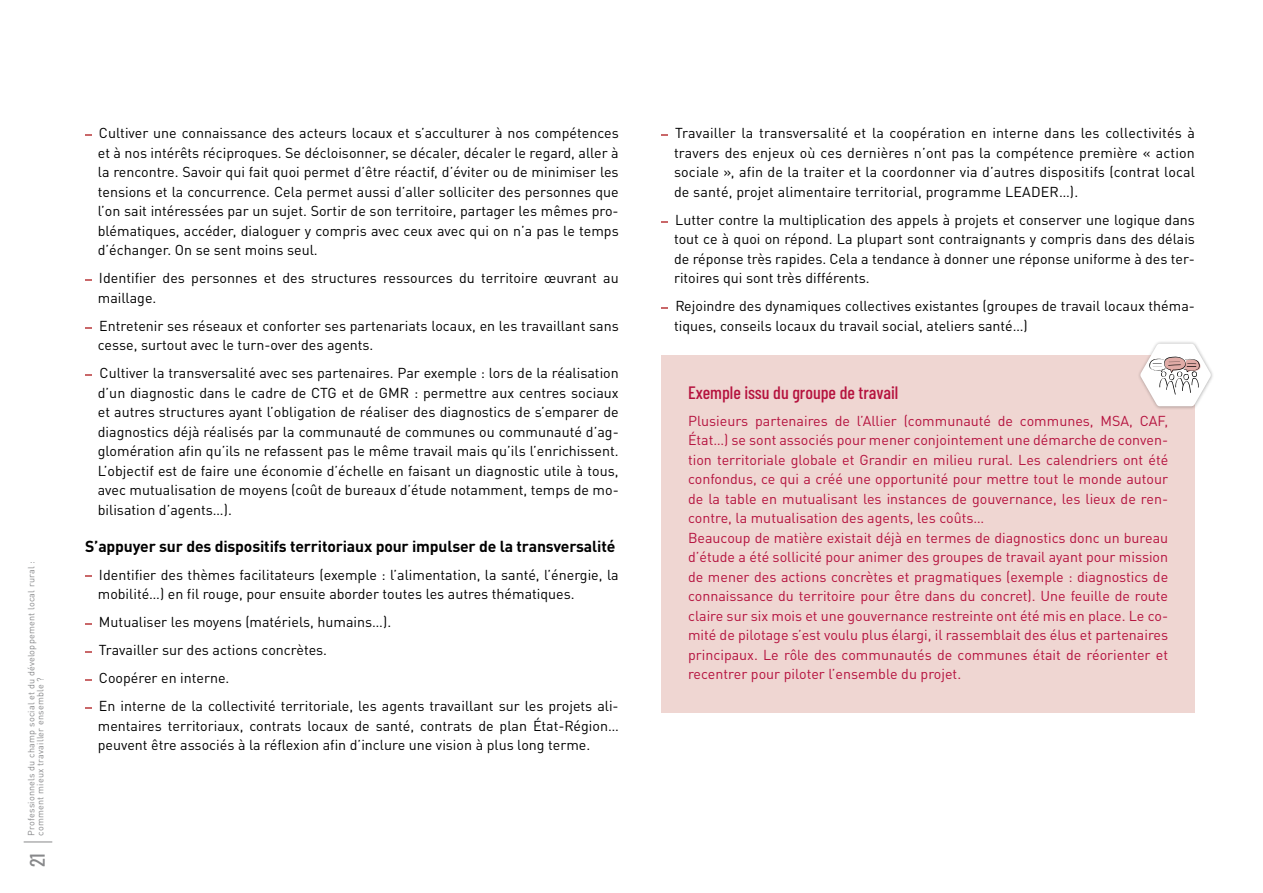
<style>
.page{position:relative;width:1263px;height:893px;background:#fff}
.page>*{position:absolute;margin:0;border:0;box-sizing:border-box;transform-origin:0 0}
.t1{font:500 21px "Barlow Condensed";color:#87888a}
.t2{font:500 18px "Barlow Condensed";color:#b5123e}
.t3{font:700 15.75px "DIN Pro";letter-spacing:-.01em;color:#000}
.t4{font:14.25px/19.5px "DIN Pro";color:#000}
.t5{font:14.25px/19.5px "DIN Pro";color:#b5123e}
.t6{font:9px/9px "DIN Pro";letter-spacing:.025em;color:#87888a}
</style>
<div class="page">
<div style="left:661px;top:355px;width:534px;height:358px;background:#efd6d2"></div>
<svg style="left:24px;top:842px;width:28px;height:1px"></svg>
<svg style="left:85px;top:134px;width:7px;height:2px"></svg>
<svg style="left:85px;top:279px;width:7px;height:2px"></svg>
<svg style="left:85px;top:374px;width:7px;height:2px"></svg>
<svg style="left:85px;top:575px;width:7px;height:2px"></svg>
<svg style="left:661px;top:134px;width:7px;height:2px"></svg>
<svg style="left:661px;top:307px;width:7px;height:2px"></svg>
<div style="left:1137px;top:341px;width:77px;height:69px;background:#000;opacity:.3"></div>
<svg style="left:1140px;top:344px;width:71px;height:62px"></svg>
<p class="t6" style="left:26px;top:836px;width:276px;rotate:-90deg">Professionnels du champ social et du développement local rural : comment mieux travailler ensemble ?</p>
<h1 class="t1" style="left:24px;top:867px;width:16px;rotate:-90deg">21</h1>
<p class="t4" style="left:98px;top:122px;width:522px;text-align:justify">Cultiver une connaissance des acteurs locaux et s’acculturer à nos compétences et à nos intérêts réciproques. Se décloisonner, se décaler, décaler le regard, aller à la rencontre. Savoir qui fait quoi permet d’être réactif, d’éviter ou de minimiser les tensions et la concurrence. Cela permet aussi d’aller solliciter des personnes que l’on sait intéressées par un sujet. Sortir de son territoire, partager les mêmes pro&shy;blématiques, accéder, dialoguer y compris avec ceux avec qui on n’a pas le temps d’échanger. On se sent moins seul.</p>
<p class="t4" style="left:98px;top:267px;width:522px">Identifier des personnes et des structures ressources du territoire œuvrant au maillage.</p>
<p class="t4" style="left:98px;top:315px;width:522px">Entretenir ses réseaux et conforter ses partenariats locaux, en les travaillant sans cesse, surtout avec le turn-over des agents.</p>
<p class="t4" style="left:98px;top:362px;width:522px;text-align:justify">Cultiver la transversalité avec ses partenaires. Par exemple : lors de la réalisation d’un diagnostic dans le cadre de CTG et de GMR : permettre aux centres sociaux et autres structures ayant l’obligation de réaliser des diagnostics de s’emparer de diagnostics déjà réalisés par la communauté de communes ou communauté d’ag&shy;glomération afin qu’ils ne refassent pas le même travail mais qu’ils l’enrichissent.<br>L’objectif est de faire une économie d’échelle en faisant un diagnostic utile à tous, avec mutualisation de moyens (coût de bureaux d’étude notamment, temps de mo&shy;bilisation d’agents…).</p>
<p class="t3" style="left:85px;top:533px;width:532px">S’appuyer sur des dispositifs territoriaux pour impulser de la transversalité</p>
<p class="t4" style="left:98px;top:563px;width:522px">Identifier des thèmes facilitateurs (exemple : l’alimentation, la santé, l’énergie, la mobilité…) en fil rouge, pour ensuite aborder toutes les autres thématiques.</p>
<p class="t4" style="left:99px;top:606px;width:521px;line-height:28px">Mutualiser les moyens (matériels, humains…).<br>Travailler sur des actions concrètes.<br>Coopérer en interne.<br>En interne de la collectivité territoriale, les agents travaillant sur les projets ali-</p>
<p class="t4" style="left:98px;top:714px;width:522px">mentaires territoriaux, contrats locaux de santé, contrats de plan État-Région… peuvent être associés à la réflexion afin d’inclure une vision à plus long terme.</p>
<p class="t4" style="left:674px;top:122px;width:522px;text-align:justify">Travailler la transversalité et la coopération en interne dans les collectivités à travers des enjeux où ces dernières n’ont pas la compétence première « action sociale », afin de la traiter et la coordonner via d’autres dispositifs (contrat local de santé, projet alimentaire territorial, programme LEADER…).</p>
<p class="t4" style="left:674px;top:209px;width:522px;text-align:justify">Lutter contre la multiplication des appels à projets et conserver une logique dans tout ce à quoi on répond. La plupart sont contraignants y compris dans des délais de réponse très rapides. Cela a tendance à donner une réponse uniforme à des ter&shy;ritoires qui sont très différents.</p>
<p class="t4" style="left:674px;top:295px;width:522px">Rejoindre des dynamiques collectives existantes (groupes de travail locaux théma&shy;tiques, conseils locaux du travail social, ateliers santé…)</p>
<p class="t2" style="left:688px;top:382px;width:212px">Exemple issu du groupe de travail</p>
<p class="t5" style="left:688px;top:409px;width:482px">Plusieurs partenaires de l’Allier (communauté de communes, MSA, CAF, État…) se sont associés pour mener conjointement une démarche de conven&shy;tion territoriale globale et Grandir en milieu rural. Les calendriers ont été confondus, ce qui a créé une opportunité pour mettre tout le monde autour de la table en mutualisant les instances de gouvernance, les lieux de ren&shy;contre, la mutualisation des agents, les coûts…<br>Beaucoup de matière existait déjà en termes de diagnostics donc un bureau d’étude a été sollicité pour animer des groupes de travail ayant pour mission de mener des actions concrètes et pragmatiques (exemple : diagnostics de connaissance du territoire pour être dans du concret). Une feuille de route claire sur six mois et une gouvernance restreinte ont été mis en place. Le co&shy;mité de pilotage s’est voulu plus élargi, il rassemblait des élus et partenaires principaux. Le rôle des communautés de communes était de réorienter et recentrer pour piloter l’ensemble du projet.</p>
</div>
